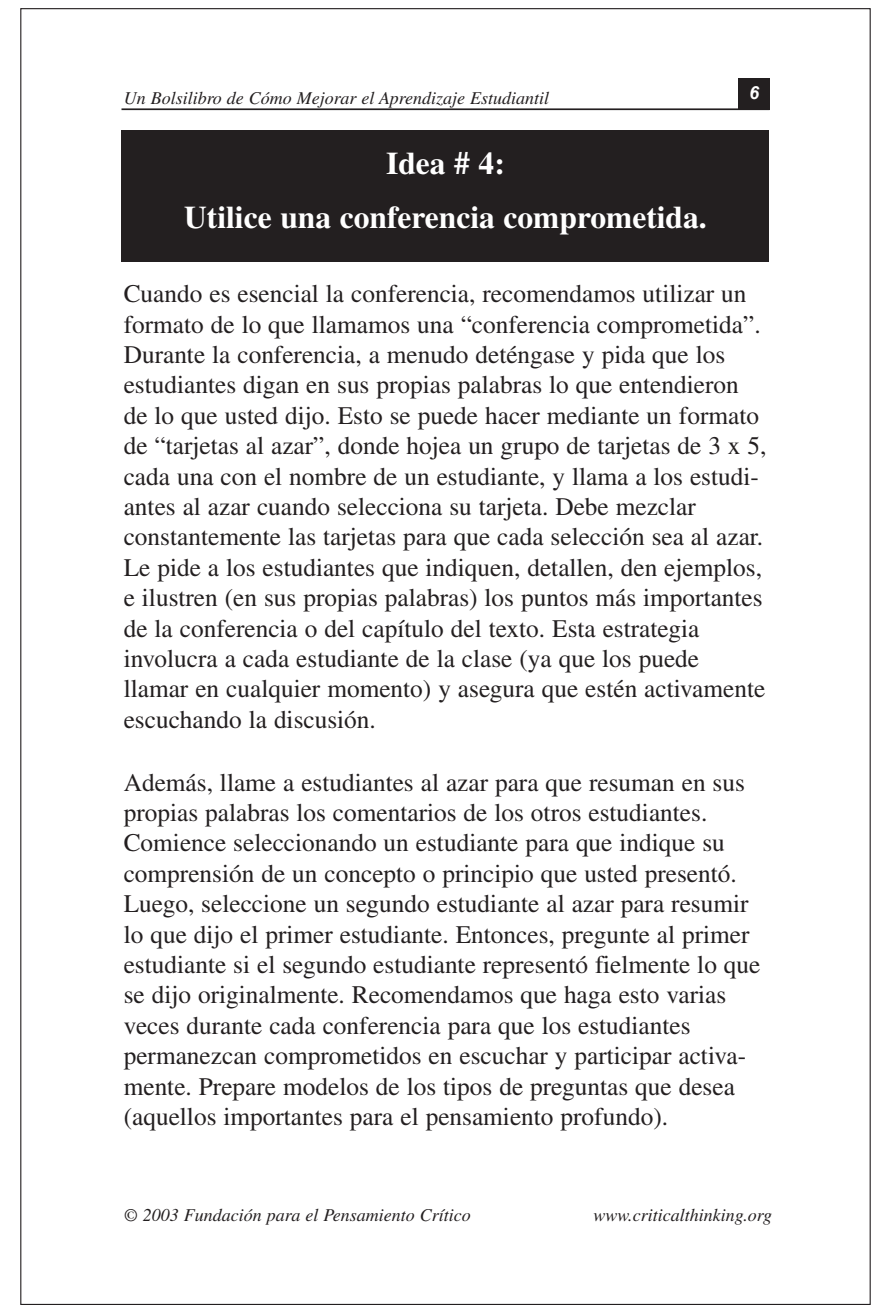
<style>
.page{position:relative;width:891px;height:1305px;background:#fff}
.page>*{position:absolute;margin:0;border:0;box-sizing:border-box;transform-origin:0 0}
.t1{font:700 31.5px/54px "Times";color:#fff;text-align:center}
.t2{font:25.2px/30.4px "Times";color:#231f20}
.t3{font:italic 18px "Times";color:#231f20}
.t4{font:italic 700 18px "Arial";color:#fff}
</style>
<div class="page">
<div style="left:738px;top:78px;width:31px;height:31px;background:#231f20"></div>
<hr style="left:122px;top:108px;width:648px;height:2px;background:#231f20">
<div style="left:122px;top:130px;width:648px;height:131px;background:#231f20"></div>
<p class="t3" style="left:124px;top:91px;width:427px">Un Bolsilibro de Cómo Mejorar el Aprendizaje Estudiantil</p>
<p class="t4" style="left:749px;top:82px;width:12px">6</p>
<p class="t1" style="left:184px;top:139px;width:524px">Idea # 4:<br>Utilice una conferencia comprometida.</p>
<p class="t2" style="left:124px;top:281px;width:644px">Cuando es esencial la conferencia, recomendamos utilizar un formato de lo que llamamos una “conferencia comprometida”.<br>Durante la conferencia, a menudo deténgase y pida que los estudiantes digan en sus propias palabras lo que entendieron de lo que usted dijo. Esto se puede hacer mediante un formato de “tarjetas al azar”, donde hojea un grupo de tarjetas de 3 x 5, cada una con el nombre de un estudiante, y llama a los estudi&shy;antes al azar cuando selecciona su tarjeta. Debe mezclar constantemente las tarjetas para que cada selección sea al azar.<br>Le pide a los estudiantes que indiquen, detallen, den ejemplos, e ilustren (en sus propias palabras) los puntos más importantes de la conferencia o del capítulo del texto. Esta estrategia involucra a cada estudiante de la clase (ya que los puede llamar en cualquier momento) y asegura que estén activamente escuchando la discusión.</p>
<p class="t2" style="left:124px;top:769px;width:638px">Además, llame a estudiantes al azar para que resuman en sus propias palabras los comentarios de los otros estudiantes.<br>Comience seleccionando un estudiante para que indique su comprensión de un concepto o principio que usted presentó.<br>Luego, seleccione un segundo estudiante al azar para resumir lo que dijo el primer estudiante. Entonces, pregunte al primer estudiante si el segundo estudiante representó fielmente lo que se dijo originalmente. Recomendamos que haga esto varias veces durante cada conferencia para que los estudiantes permanezcan comprometidos en escuchar y participar activa&shy;mente. Prepare modelos de los tipos de preguntas que desea (aquellos importantes para el pensamiento profundo).</p>
<p class="t3" style="left:124px;top:1208px;width:348px">© 2003 Fundación para el Pensamiento Crítico</p>
<p class="t3" style="left:594px;top:1208px;width:180px">www.criticalthinking.org</p>
</div>
